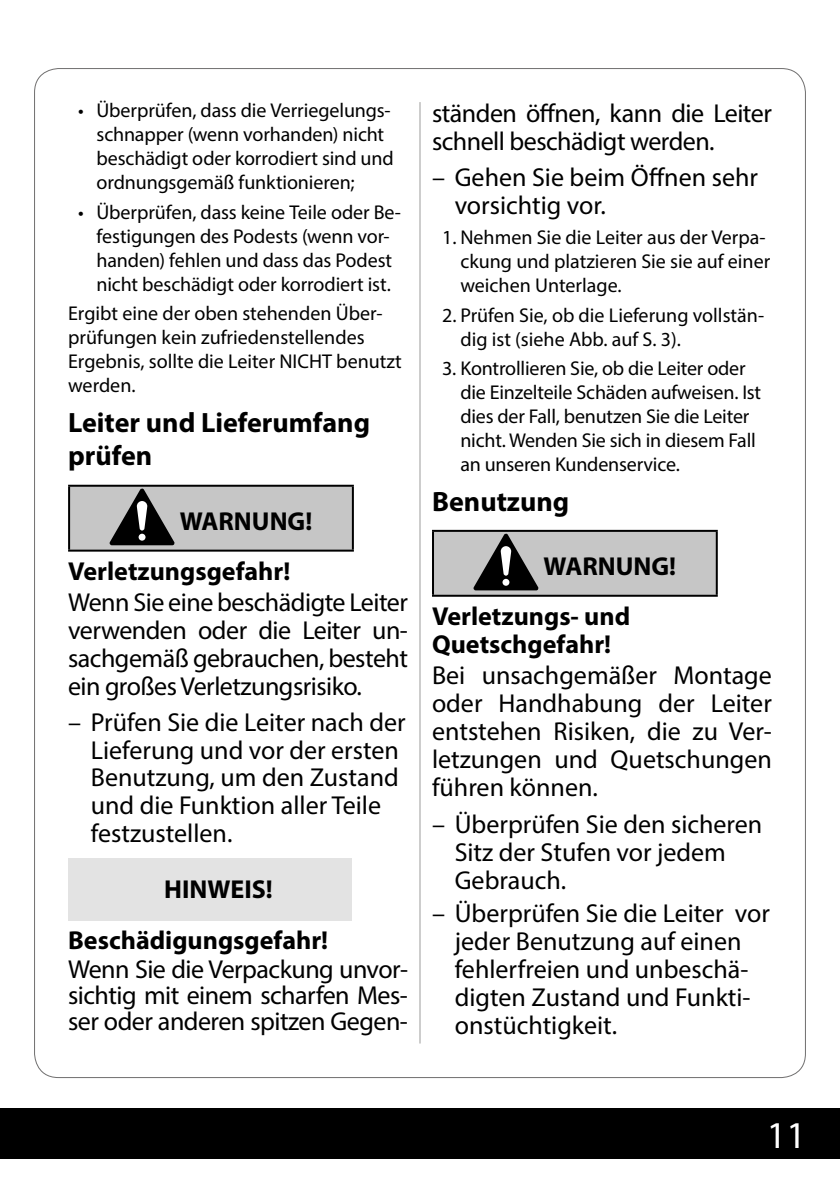
<style>
.page{position:relative;width:840px;height:1191px;background:#fff}
.page>*{position:absolute;margin:0;border:0;box-sizing:border-box;transform-origin:0 0}
.t1{font:38px "Myriad Pro";color:#fff}
.t2{font:700 28px/33.6px "Myriad Pro";color:#000}
.t3{font:26px/28px "Myriad Pro";color:#000}
.t4{font:700 26px/50.4px "Myriad Pro";color:#000}
.t5{font:26px/28px "Myriad Pro";letter-spacing:-.02em;color:#000}
.t6{font:20px/24px "Myriad Pro";letter-spacing:-.005em;color:#000}
</style>
<div class="page">
<div style="left:0;top:1108px;width:839px;height:51px;background:#000"></div>
<hr style="left:419px;top:102px;width:1px;height:941px;background:#9d9d9c">
<div style="left:69px;top:486px;width:283px;height:64px;background:#c6c6c6"></div>
<hr style="left:68px;top:485px;width:285px;height:2px;background:#000">
<hr style="left:68px;top:487px;width:2px;height:62px;background:#000">
<hr style="left:351px;top:487px;width:2px;height:62px;background:#000">
<hr style="left:68px;top:549px;width:285px;height:2px;background:#000">
<svg style="left:110px;top:488px;width:65px;height:57px"></svg>
<div style="left:68px;top:858px;width:283px;height:63px;background:#e3e3e3"></div>
<div style="left:433px;top:531px;width:283px;height:65px;background:#c6c6c6"></div>
<hr style="left:432px;top:530px;width:285px;height:2px;background:#000">
<hr style="left:432px;top:532px;width:2px;height:63px;background:#000">
<hr style="left:715px;top:532px;width:2px;height:63px;background:#000">
<hr style="left:432px;top:595px;width:285px;height:2px;background:#000">
<svg style="left:473px;top:533px;width:65px;height:57px"></svg>
<p class="t6" style="left:96px;top:98px;width:299px;text-indent:-18px">• Überprüfen, dass die Verriegelungs&shy;schnapper (wenn vorhanden) nicht beschädigt oder korrodiert sind und ordnungsgemäß funktionieren;</p>
<p class="t6" style="left:78px;top:200px;width:324px;text-align:center">• Überprüfen, dass keine Teile oder Be&shy;festigungen des Podests (wenn vor&shy;handen) fehlen und dass das Podest nicht beschädigt oder korrodiert ist.</p>
<p class="t6" style="left:68px;top:301px;width:335px">Ergibt eine der oben stehenden Über&shy;prüfungen kein zufriedenstellendes<br>Ergebnis, sollte die Leiter NICHT benutzt werden.</p>
<h2 class="t2" style="left:68px;top:404px;width:303px">Leiter und Lieferumfang prüfen</h2>
<h3 class="t4" style="left:68px;top:495px;width:245px;text-indent:112px">WARNUNG!<br>Verletzungsgefahr!</h3>
<h3 class="t3" style="left:68px;top:588px;width:341px;text-align:justify">Wenn Sie eine beschädigte Leiter verwenden oder die Leiter un&shy;sachgemäß gebrauchen, besteht ein großes Verletzungsrisiko.</h3>
<h3 class="t3" style="left:91px;top:708px;width:316px;text-indent:-23px">– Prüfen Sie die Leiter nach der<br>Lieferung und vor der ersten<br>Benutzung, um den Zustand und die Funktion aller Teile festzustellen.</h3>
<h3 class="t4" style="left:68px;top:863px;width:261px;line-height:51px;text-indent:96px">HINWEIS!<br>Beschädigungsgefahr!</h3>
<h3 class="t3" style="left:68px;top:956px;width:341px;line-height:26px;text-align:justify">Wenn Sie die Verpackung unvor&shy;sichtig mit einem scharfen Mes&shy;ser oder anderen spitzen Gegen-</h3>
<h3 class="t5" style="left:432px;top:98px;width:341px">ständen öffnen, kann die Leiter schnell beschädigt werden.</h3>
<h3 class="t3" style="left:454px;top:163px;width:305px;text-indent:-23px">– Gehen Sie beim Öffnen sehr vorsichtig vor.</h3>
<p class="t6" style="left:460px;top:225px;width:311px;text-indent:-18px">1. Nehmen Sie die Leiter aus der Verpa&shy;ckung und platzieren Sie sie auf einer weichen Unterlage.</p>
<p class="t6" style="left:460px;top:302px;width:305px;text-indent:-18px">2. Prüfen Sie, ob die Lieferung vollstän&shy;dig ist (siehe Abb. auf S. 3).</p>
<p class="t6" style="left:460px;top:356px;width:302px;text-indent:-18px">3. Kontrollieren Sie, ob die Leiter oder die Einzelteile Schäden aufweisen. Ist dies der Fall, benutzen Sie die Leiter nicht. Wenden Sie sich in diesem Fall an unseren Kundenservice.</p>
<h2 class="t2" style="left:432px;top:483px;width:139px">Benutzung</h2>
<h3 class="t4" style="left:432px;top:540px;width:245px;text-indent:112px">WARNUNG!<br>Verletzungs- und</h3>
<h3 class="t4" style="left:432px;top:618px;width:181px">Quetschgefahr!</h3>
<h3 class="t3" style="left:432px;top:661px;width:341px;text-align:justify">Bei unsachgemäßer Montage oder Handhabung der Leiter entstehen Risiken, die zu Ver&shy;letzungen und Quetschungen führen können.</h3>
<h3 class="t3" style="left:454px;top:809px;width:309px;text-indent:-23px">– Überprüfen Sie den sicheren<br>Sitz der Stufen vor jedem<br>Gebrauch.</h3>
<h3 class="t3" style="left:454px;top:899px;width:316px;text-indent:-23px">– Überprüfen Sie die Leiter vor jeder Benutzung auf einen fehlerfreien und unbeschä&shy;digten Zustand und Funkti&shy;onstüchtigkeit.</h3>
<h1 class="t1" style="left:766px;top:1112px;width:40px">11</h1>
</div>
